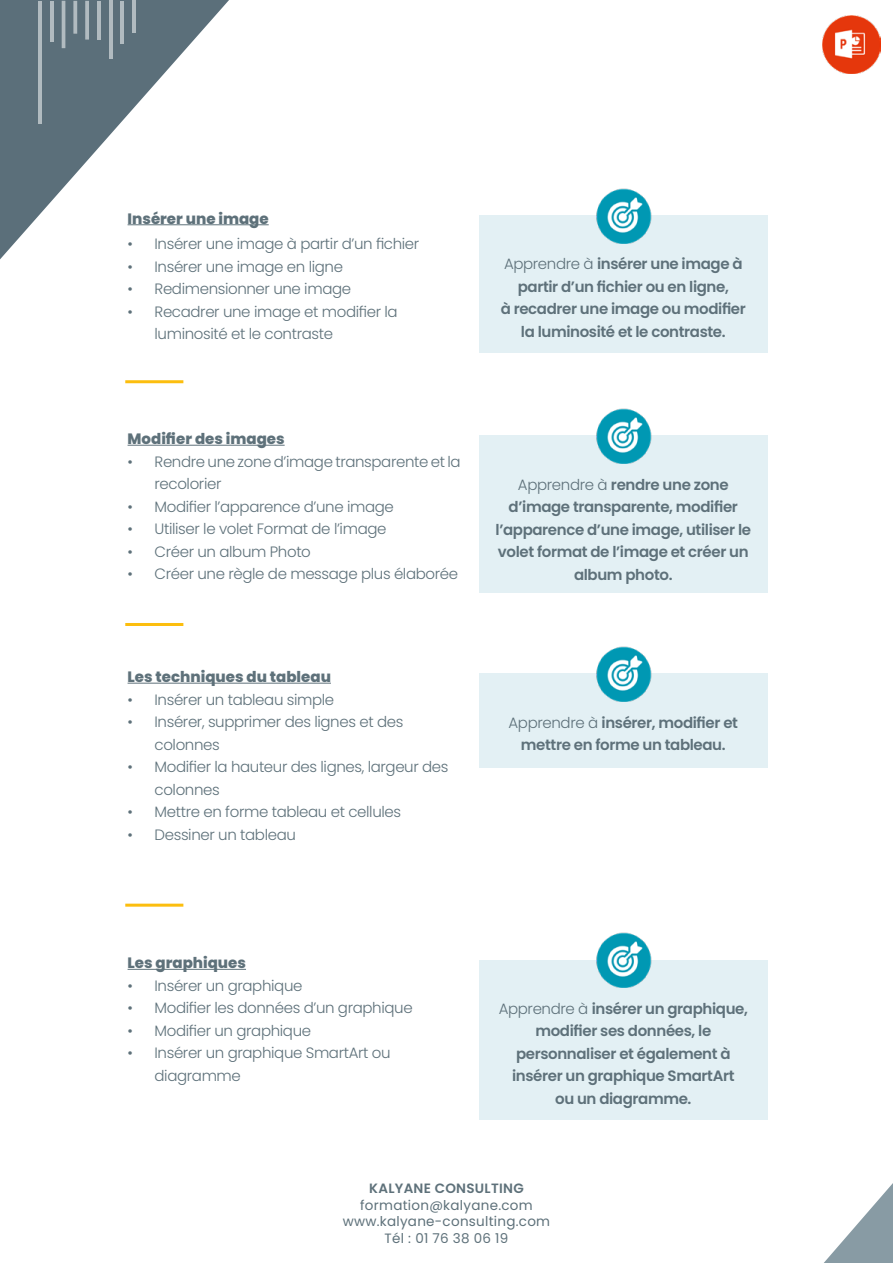
<style>
.page{position:relative;width:893px;height:1263px;background:#fff}
.page>*{position:absolute;margin:0;border:0;box-sizing:border-box;transform-origin:0 0}
.t1{font:300 15px/22.5px "Poppins";letter-spacing:-.025em;color:#5e717a}
.t2{font:600 15px/22.5px "Poppins";letter-spacing:-.025em;color:#5e717a;text-align:center}
.t3{font:800 15px "Poppins";color:#5e717a}
.t4{font:13.5px/16.5px "Poppins";letter-spacing:.02em;color:#5e717a;text-align:center}
.t5{font:600 13.5px "Poppins";letter-spacing:.02em;color:#5e717a}
.s1{font-weight:300}
</style>
<div class="page">
<svg style="left:824px;top:1183px;width:69px;height:80px"></svg>
<svg style="left:0;top:0;width:229px;height:259px"></svg>
<hr style="left:38px;top:1px;width:4px;height:122px;background:#b1bbc0">
<hr style="left:132px;top:1px;width:4px;height:32px;background:#b1bbc0">
<hr style="left:121px;top:1px;width:3px;height:43px;background:#fff">
<hr style="left:50px;top:1px;width:4px;height:41px;background:#b1bbc0">
<hr style="left:62px;top:1px;width:3px;height:47px;background:#fff">
<svg style="left:73px;top:1px;width:4px;height:33px"></svg>
<svg style="left:85px;top:1px;width:4px;height:39px"></svg>
<hr style="left:97px;top:1px;width:4px;height:39px;background:#b1bbc0">
<hr style="left:109px;top:1px;width:4px;height:58px;background:#b1bbc0">
<img style="left:823px;top:16px;width:57px;height:57px">
<hr style="left:128px;top:224px;width:141px;height:1px;background:#5e717a">
<hr style="left:128px;top:445px;width:157px;height:1px;background:#5e717a">
<hr style="left:128px;top:683px;width:203px;height:1px;background:#5e717a">
<hr style="left:128px;top:969px;width:118px;height:1px;background:#5e717a">
<div style="left:479px;top:215px;width:288px;height:138px;background:#e3f0f4"></div>
<img style="left:596px;top:188px;width:56px;height:55px">
<div style="left:479px;top:436px;width:288px;height:157px;background:#e3f0f4"></div>
<img style="left:593px;top:409px;width:60px;height:55px">
<div style="left:479px;top:674px;width:288px;height:94px;background:#e3f0f4"></div>
<img style="left:593px;top:647px;width:60px;height:55px">
<div style="left:479px;top:960px;width:288px;height:159px;background:#e3f0f4"></div>
<img style="left:596px;top:933px;width:56px;height:55px">
<hr style="left:125px;top:380px;width:58px;height:3px;background:#fcbe0e">
<hr style="left:125px;top:623px;width:58px;height:3px;background:#fcbe0e">
<hr style="left:125px;top:904px;width:58px;height:3px;background:#fcbe0e">
<p class="t3" style="left:128px;top:210px;width:143px">Insérer une image</p>
<p class="t1" style="left:128px;top:233px;width:293px">• Insérer une image à partir d’un fichier</p>
<p class="t1" style="left:128px;top:255px;width:217px">• Insérer une image en ligne</p>
<p class="t1" style="left:128px;top:278px;width:225px">• Redimensionner une image</p>
<p class="t1" style="left:155px;top:300px;width:245px;text-indent:-27px">• Recadrer une image et modifier la luminosité et le contraste</p>
<p class="t3" style="left:128px;top:430px;width:159px">Modifier des images</p>
<p class="t1" style="left:155px;top:450px;width:308px;text-indent:-27px">• Rendre une zone d’image transparente et la recolorier</p>
<p class="t1" style="left:128px;top:495px;width:268px">• Modifier l’apparence d’une image</p>
<p class="t1" style="left:128px;top:518px;width:260px">• Utiliser le volet Format de l’image</p>
<p class="t1" style="left:128px;top:540px;width:185px">• Créer un album Photo</p>
<p class="t1" style="left:128px;top:563px;width:332px">• Créer une règle de message plus élaborée</p>
<p class="t3" style="left:128px;top:668px;width:205px">Les techniques du tableau</p>
<p class="t1" style="left:128px;top:688px;width:208px">• Insérer un tableau simple</p>
<p class="t1" style="left:155px;top:711px;width:250px;text-indent:-27px">• Insérer, supprimer des lignes et des colonnes</p>
<p class="t1" style="left:155px;top:756px;width:296px;text-indent:-27px">• Modifier la hauteur des lignes, largeur des colonnes</p>
<p class="t1" style="left:128px;top:801px;width:275px">• Mettre en forme tableau et cellules</p>
<p class="t1" style="left:128px;top:823px;width:170px">• Dessiner un tableau</p>
<p class="t2" style="left:501px;top:253px;width:247px"><span class="s1">Apprendre à</span> insérer une image à partir d’un fichier ou en ligne,<br>à recadrer une image ou modifier la luminosité et le contraste.</p>
<p class="t2" style="left:496px;top:473px;width:257px"><span class="s1">Apprendre à</span> rendre une zone d’image transparente, modifier l’apparence d’une image, utiliser le volet format de l’image et créer un album photo.</p>
<p class="t2" style="left:509px;top:711px;width:231px"><span class="s1">Apprendre à</span> insérer, modifier et mettre en forme un tableau.</p>
<p class="t3" style="left:128px;top:954px;width:120px">Les graphiques</p>
<p class="t1" style="left:128px;top:974px;width:176px">• Insérer un graphique</p>
<p class="t1" style="left:128px;top:997px;width:287px">• Modifier les données d’un graphique</p>
<p class="t1" style="left:128px;top:1019px;width:185px">• Modifier un graphique</p>
<p class="t1" style="left:155px;top:1042px;width:238px;text-indent:-27px">• Insérer un graphique SmartArt ou diagramme</p>
<p class="t2" style="left:499px;top:997px;width:251px"><span class="s1">Apprendre à</span> insérer un graphique, modifier ses données, le personnaliser et également à insérer un graphique SmartArt<br>ou un diagramme.</p>
<p class="t5" style="left:369px;top:1180px;width:156px">KALYANE CONSULTING</p>
<p class="t4" style="left:343px;top:1197px;width:209px">formation@kalyane.com www.kalyane-consulting.com<br>Tél : 01 76 38 06 19</p>
</div>
